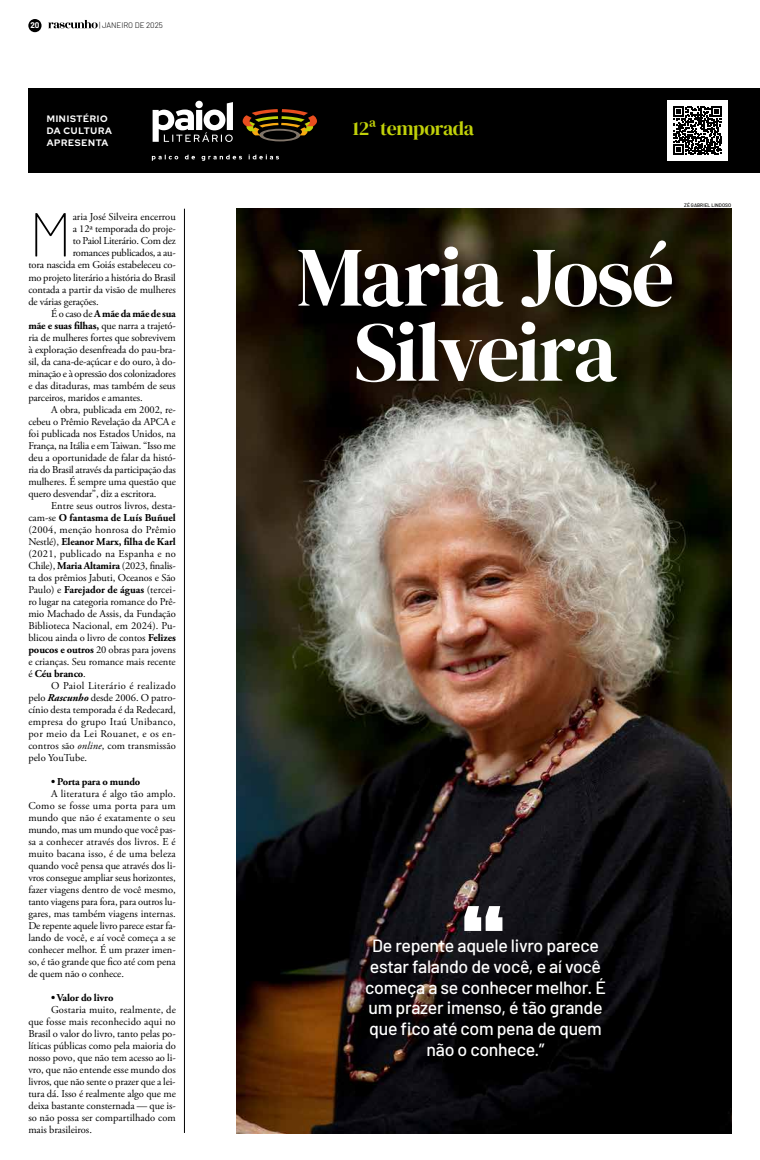
<style>
.page{position:relative;width:760px;height:1160px;background:#fff}
.page>*{position:absolute;margin:0;border:0;box-sizing:border-box;transform-origin:0 0}
.t1{font:84.3px/75.1px "DM Serif Display";letter-spacing:-.03em;color:#fff;text-align:center}
.t2{font:100 61.9px "Barlow";color:#000}
.t3{font:19.7px "DM Serif Display";letter-spacing:-.02em;color:#c1d109}
.t4{font:500 17.7px/20.7px "Barlow";letter-spacing:-.015em;color:#fff;text-align:center}
.t5{font:10.5px/12px "Adobe Garamond Pro";letter-spacing:-.005em;color:#000;text-align:justify}
.t6{font:700 10.5px "Adobe Garamond Pro";letter-spacing:-.005em;color:#000}
.t7{font:10.5px "Adobe Garamond Pro";letter-spacing:.02em;color:#000}
.t8{font:10.5px "Adobe Garamond Pro";letter-spacing:.03em;color:#000}
.t9{font:10.5px "Adobe Garamond Pro";letter-spacing:.025em;color:#000}
.t10{font:10.5px "Adobe Garamond Pro";letter-spacing:.035em;color:#000}
.t11{font:700 10.5px "Adobe Garamond Pro";letter-spacing:-.025em;color:#000}
.t12{font:700 9.3px/11.9px "Red Hat Display";letter-spacing:.075em;color:#fff}
.t13{font:300 8px "Barlow";letter-spacing:-.005em;color:#000}
.t14{font:700 8px "Barlow";color:#fff}
.t15{font:500 5px "Barlow";color:#000}
.s1{font-weight:400}
.s2{font-weight:700}
.s3{font-weight:700;font-style:italic}
.s4{font-style:italic}
</style>
<div class="page">
<div style="left:28px;top:89px;width:732px;height:84px;background:#000"></div>
<svg style="left:243px;top:109px;width:74px;height:32px"></svg>
<svg style="left:152px;top:155px;width:26px;height:6px"></svg>
<svg style="left:185px;top:155px;width:10px;height:4px"></svg>
<svg style="left:201px;top:155px;width:41px;height:6px"></svg>
<svg style="left:249px;top:154px;width:30px;height:5px"></svg>
<svg style="left:153px;top:102px;width:80px;height:40px"></svg>
<div style="left:668px;top:101px;width:60px;height:60px;background:#fff"></div>
<svg style="left:673px;top:107px;width:49px;height:48px"></svg>
<img style="left:236px;top:208px;width:495px;height:925px">
<svg style="left:464px;top:906px;width:38px;height:24px"></svg>
<hr style="left:184px;top:209px;width:1px;height:923px;background:#000">
<svg style="left:48px;top:20px;width:50px;height:8px"></svg>
<div style="left:28px;top:19px;width:14px;height:13px;background:#000;border-radius:50%"></div>
<p class="t14" style="left:30px;top:20px;width:11px">20</p>
<p class="t13" style="left:99px;top:20px;width:65px">| JANEIRO DE 2025</p>
<p class="t12" style="left:47px;top:113px;width:67px">MINISTÉRIO<br>DA CULTURA<br>APRESENTA</p>
<h3 class="t3" style="left:352px;top:117px;width:123px">12ª temporada</h3>
<h2 class="t2" style="left:28px;top:190px;width:46px">M</h2>
<p class="t5" style="left:73px;top:211px;width:105px">aria José Silveira encerrou</p>
<p class="t5" style="left:73px;top:223px;width:105px">a 12ª temporada do proje-</p>
<p class="t5" style="left:73px;top:235px;width:105px">to Paiol Literário. Com dez</p>
<p class="t5" style="left:73px;top:247px;width:104px">romances publicados, a au-</p>
<p class="t5" style="left:28px;top:259px;width:149px">tora nascida em Goiás estabeleceu co-</p>
<p class="t5" style="left:28px;top:271px;width:149px">mo projeto literário a história do Brasil</p>
<p class="t5" style="left:28px;top:283px;width:149px">contada a partir da visão de mulheres</p>
<p class="t5" style="left:28px;top:295px;width:72px">de várias gerações.</p>
<p class="t11" style="left:51px;top:307px;width:126px"><span class="s1">É o caso de</span> A mãe da mãe de sua</p>
<p class="t5" style="left:28px;top:319px;width:149px"><span class="s2">mãe e suas filhas,</span> que narra a trajetó-</p>
<p class="t5" style="left:28px;top:331px;width:149px">ria de mulheres fortes que sobrevivem</p>
<p class="t5" style="left:28px;top:343px;width:149px">à exploração desenfreada do pau-bra-</p>
<p class="t5" style="left:28px;top:355px;width:149px">sil, da cana-de-açúcar e do ouro, à do-</p>
<p class="t5" style="left:28px;top:367px;width:149px">minação e à opressão dos colonizadores</p>
<p class="t5" style="left:28px;top:379px;width:149px">e das ditaduras, mas também de seus</p>
<p class="t5" style="left:28px;top:391px;width:116px">parceiros, maridos e amantes.</p>
<p class="t5" style="left:51px;top:403px;width:126px">A obra, publicada em 2002, re-</p>
<p class="t5" style="left:28px;top:415px;width:149px">cebeu o Prêmio Revelação da APCA e</p>
<p class="t5" style="left:28px;top:427px;width:149px">foi publicada nos Estados Unidos, na</p>
<p class="t5" style="left:28px;top:439px;width:149px">França, na Itália e em Taiwan. “Isso me</p>
<p class="t5" style="left:28px;top:451px;width:149px">deu a oportunidade de falar da histó-</p>
<p class="t5" style="left:28px;top:463px;width:149px">ria do Brasil através da participação das</p>
<p class="t5" style="left:28px;top:475px;width:149px">mulheres. É sempre uma questão que</p>
<p class="t5" style="left:28px;top:487px;width:130px">quero desvendar”, diz a escritora.</p>
<p class="t5" style="left:51px;top:499px;width:126px">Entre seus outros livros, desta-</p>
<p class="t6" style="left:28px;top:511px;width:149px"><span class="s1">cam-se</span> O fantasma de Luís Buñuel</p>
<p class="t7" style="left:28px;top:523px;width:149px">(2004, menção honrosa do Prêmio</p>
<p class="t6" style="left:28px;top:535px;width:149px"><span class="s1">Nestlé),</span> Eleanor Marx, filha de Karl</p>
<p class="t7" style="left:28px;top:547px;width:149px">(2021, publicado na Espanha e no</p>
<p class="t5" style="left:28px;top:559px;width:149px">Chile), <span class="s2">Maria Altamira</span> (2023, finalis-</p>
<p class="t5" style="left:28px;top:571px;width:149px">ta dos prêmios Jabuti, Oceanos e São</p>
<p class="t6" style="left:28px;top:583px;width:149px"><span class="s1">Paulo) e</span> Farejador de águas <span class="s1">(tercei-</span></p>
<p class="t5" style="left:28px;top:595px;width:149px">ro lugar na categoria romance do Prê-</p>
<p class="t5" style="left:28px;top:607px;width:149px">mio Machado de Assis, da Fundação</p>
<p class="t5" style="left:28px;top:619px;width:149px">Biblioteca Nacional, em 2024). Pu-</p>
<p class="t5" style="left:28px;top:631px;width:149px">blicou ainda o livro de contos <span class="s2">Felizes</span></p>
<p class="t5" style="left:28px;top:643px;width:149px"><span class="s2">poucos e outros</span> 20 obras para jovens</p>
<p class="t5" style="left:28px;top:655px;width:149px">e crianças. Seu romance mais recente</p>
<p class="t6" style="left:28px;top:667px;width:59px"><span class="s1">é</span> Céu branco<span class="s1">.</span></p>
<p class="t10" style="left:51px;top:679px;width:126px">O Paiol Literário é realizado</p>
<p class="t5" style="left:28px;top:691px;width:149px">pelo <span class="s3">Rascunho</span> desde 2006. O patro-</p>
<p class="t5" style="left:28px;top:703px;width:149px">cínio desta temporada é da Redecard,</p>
<p class="t8" style="left:28px;top:715px;width:149px">empresa do grupo Itaú Unibanco,</p>
<p class="t9" style="left:28px;top:727px;width:149px">por meio da Lei Rouanet, e os en-</p>
<p class="t5" style="left:28px;top:739px;width:149px">contros são <span class="s4">online</span>, com transmissão</p>
<p class="t5" style="left:28px;top:751px;width:60px">pelo YouTube.</p>
<p class="t6" style="left:51px;top:775px;width:91px">• Porta para o mundo</p>
<p class="t5" style="left:28px;top:787px;width:149px;text-indent:23px">A literatura é algo tão amplo.<br>Como se fosse uma porta para um mundo que não é exatamente o seu mundo, mas um mundo que você pas&shy;sa a conhecer através dos livros. E é muito bacana isso, é de uma beleza quando você pensa que através dos li&shy;vros consegue ampliar seus horizontes, fazer viagens dentro de você mesmo, tanto viagens para fora, para outros lu&shy;gares, mas também viagens internas.<br>De repente aquele livro parece estar fa&shy;lando de você, e aí você começa a se conhecer melhor. É um prazer imen&shy;so, é tão grande que fico até com pena de quem não o conhece.</p>
<p class="t6" style="left:51px;top:991px;width:64px">• Valor do livro</p>
<p class="t5" style="left:28px;top:1003px;width:149px;text-indent:23px">Gostaria muito, realmente, de que fosse mais reconhecido aqui no Brasil o valor do livro, tanto pelas po&shy;líticas públicas como pela maioria do nosso povo, que não tem acesso ao li&shy;vro, que não entende esse mundo dos livros, que não sente o prazer que a lei&shy;tura dá. Isso é realmente algo que me deixa bastante consternada — que is&shy;so não possa ser compartilhado com mais brasileiros.</p>
<p class="t15" style="left:684px;top:201px;width:48px">ZÉ GABRIEL LINDOSO</p>
<h1 class="t1" style="left:297px;top:240px;width:379px">Maria José<br>Silveira</h1>
<h3 class="t4" style="left:365px;top:934px;width:242px">De repente aquele livro parece estar falando de você, e aí você começa a se conhecer melhor. É um prazer imenso, é tão grande que fico até com pena de quem não o conhece.”</h3>
</div>
